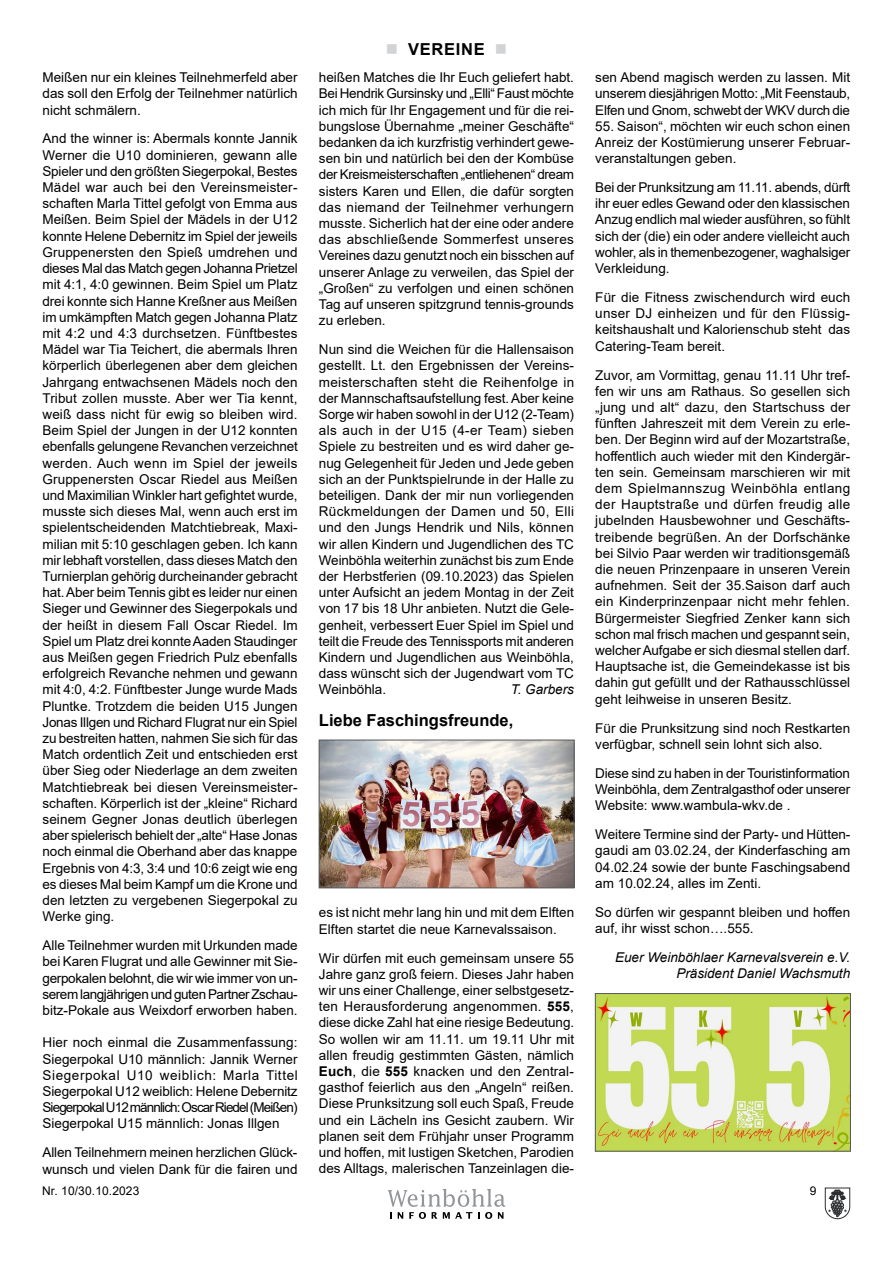
<style>
.page{position:relative;width:893px;height:1263px;background:#fff}
.page>*{position:absolute;margin:0;border:0;box-sizing:border-box;transform-origin:0 0}
.t1{font:700 16.5px "Arial";letter-spacing:.045em;color:#000}
.t2{font:700 16.5px "Arial";color:#000}
.t3{font:13.5px/16.2px "Arial";color:#000;text-align:justify}
.t4{font:italic 13.5px/16.2px "Arial";color:#000;text-align:right}
.t5{font:12px "Arial";letter-spacing:.01em;color:#000}
.s1{color:#d1d3d4}
.s2{font-weight:700}
</style>
<div class="page">
<svg style="left:824px;top:1187px;width:26px;height:32px"></svg>
<svg style="left:388px;top:1189px;width:117px;height:30px"></svg>
<img style="left:321px;top:742px;width:251px;height:144px">
<div style="left:319px;top:740px;width:255px;height:148px;border:1px solid #58595b"></div>
<img style="left:597px;top:995px;width:252px;height:154px">
<div style="left:595px;top:993px;width:256px;height:158px;border:1px solid #58595b"></div>
<p class="t3" style="left:43px;top:69px;width:257px">Meißen nur ein kleines Teilnehmerfeld aber das soll den Erfolg der Teilnehmer natürlich nicht schmälern.</p>
<p class="t3" style="left:43px;top:131px;width:257px">And the winner is: Abermals konnte Jannik Werner die U10 dominieren, gewann alle Spieler und den größten Siegerpokal, Bestes Mädel war auch bei den Vereinsmeister&shy;schaften Marla Tittel gefolgt von Emma aus Meißen. Beim Spiel der Mädels in der U12 konnte Helene Debernitz im Spiel der jeweils Gruppenersten den Spieß umdrehen und dieses Mal das Match gegen Johanna Prietzel mit 4:1, 4:0 gewinnen. Beim Spiel um Platz drei konnte sich Hanne Kreßner aus Meißen im umkämpften Match gegen Johanna Platz mit 4:2 und 4:3 durchsetzen. Fünftbestes Mädel war Tia Teichert, die abermals Ihren körperlich überlegenen aber dem gleichen Jahrgang entwachsenen Mädels noch den Tribut zollen musste. Aber wer Tia kennt, weiß dass nicht für ewig so bleiben wird.<br>Beim Spiel der Jungen in der U12 konnten ebenfalls gelungene Revanchen verzeichnet werden. Auch wenn im Spiel der jeweils Gruppenersten Oscar Riedel aus Meißen und Maximilian Winkler hart gefightet wurde, musste sich dieses Mal, wenn auch erst im spielentscheidenden Matchtiebreak, Maxi&shy;milian mit 5:10 geschlagen geben. Ich kann mir lebhaft vorstellen, dass dieses Match den Turnierplan gehörig durcheinander gebracht hat. Aber beim Tennis gibt es leider nur einen Sieger und Gewinner des Siegerpokals und der heißt in diesem Fall Oscar Riedel. Im Spiel um Platz drei konnte Aaden Staudinger aus Meißen gegen Friedrich Pulz ebenfalls erfolgreich Revanche nehmen und gewann mit 4:0, 4:2. Fünftbester Junge wurde Mads Pluntke. Trotzdem die beiden U15 Jungen Jonas Illgen und Richard Flugrat nur ein Spiel zu bestreiten hatten, nahmen Sie sich für das Match ordentlich Zeit und entschieden erst über Sieg oder Niederlage an dem zweiten Matchtiebreak bei diesen Vereinsmeister&shy;schaften. Körperlich ist der „kleine“ Richard seinem Gegner Jonas deutlich überlegen aber spielerisch behielt der „alte“ Hase Jonas noch einmal die Oberhand aber das knappe Ergebnis von 4:3, 3:4 und 10:6 zeigt wie eng es dieses Mal beim Kampf um die Krone und den letzten zu vergebenen Siegerpokal zu Werke ging.</p>
<p class="t3" style="left:43px;top:937px;width:257px">Alle Teilnehmer wurden mit Urkunden made bei Karen Flugrat und alle Gewinner mit Sie&shy;gerpokalen belohnt, die wir wie immer von un&shy;serem langjährigen und guten Partner Zschau&shy;bitz-Pokale aus Weixdorf erworben haben.</p>
<p class="t3" style="left:43px;top:1034px;width:257px">Hier noch einmal die Zusammenfassung:<br>Siegerpokal U10 männlich: Jannik Werner Siegerpokal U10 weiblich: Marla Tittel Siegerpokal U12 weiblich: Helene Debernitz Siegerpokal U12 männlich: Oscar Riedel (Meißen)<br>Siegerpokal U15 männlich: Jonas Illgen</p>
<p class="t3" style="left:43px;top:1144px;width:257px">Allen Teilnehmern meinen herzlichen Glück&shy;wunsch und vielen Dank für die fairen und</p>
<p class="t1" style="left:336px;top:38px;width:221px"><span class="s1">■</span> JAHRES ÜCKBLICK <span class="s1">■</span></p>
<p class="t1" style="left:408px;top:37px;width:112px">VEREIN E <span class="s1">■■</span></p>
<p class="t1" style="left:374px;top:38px;width:128px"><span class="s1">■■</span>AKTU LLES</p>
<p class="t3" style="left:319px;top:69px;width:257px">heißen Matches die Ihr Euch geliefert habt.<br>Bei Hendrik Gursinsky und „Elli“ Faust möchte ich mich für Ihr Engagement und für die rei&shy;bungslose Übernahme „meiner Geschäfte“ bedanken da ich kurzfristig verhindert gewe&shy;sen bin und natürlich bei den der Kombüse der Kreismeisterschaften „entliehenen“ dream sisters Karen und Ellen, die dafür sorgten das niemand der Teilnehmer verhungern musste. Sicherlich hat der eine oder andere das abschließende Sommerfest unseres Vereines dazu genutzt noch ein bisschen auf unserer Anlage zu verweilen, das Spiel der „Großen“ zu verfolgen und einen schönen Tag auf unseren spitzgrund tennis-grounds zu erleben.</p>
<p class="t3" style="left:319px;top:341px;width:257px">Nun sind die Weichen für die Hallensaison gestellt. Lt. den Ergebnissen der Vereins&shy;meisterschaften steht die Reihenfolge in der Mannschaftsaufstellung fest. Aber keine Sorge wir haben sowohl in der U12 (2-Team) als auch in der U15 (4-er Team) sieben Spiele zu bestreiten und es wird daher ge&shy;nug Gelegenheit für Jeden und Jede geben sich an der Punktspielrunde in der Halle zu beteiligen. Dank der mir nun vorliegenden Rückmeldungen der Damen und 50, Elli und den Jungs Hendrik und Nils, können wir allen Kindern und Jugendlichen des TC Weinböhla weiterhin zunächst bis zum Ende der Herbstferien (09.10.2023) das Spielen unter Aufsicht an jedem Montag in der Zeit von 17 bis 18 Uhr anbieten. Nutzt die Gele&shy;genheit, verbessert Euer Spiel im Spiel und teilt die Freude des Tennissports mit anderen Kindern und Jugendlichen aus Weinböhla, dass wünscht sich der Jugendwart vom TC Weinböhla.</p>
<p class="t4" style="left:511px;top:682px;width:65px">T. Garbers</p>
<p class="t2" style="left:319px;top:709px;width:196px">LIEBE FASCHINGSFREUNDE,</p>
<p class="t3" style="left:319px;top:904px;width:257px">es ist nicht mehr lang hin und mit dem Elften<br>Elften startet die neue Karnevalssaison.</p>
<p class="t3" style="left:319px;top:950px;width:257px">Wir dürfen mit euch gemeinsam unsere 55<br>Jahre ganz groß feiern. Dieses Jahr haben wir uns einer Challenge, einer selbstgesetz&shy;ten Herausforderung angenommen. <span class="s2">555</span>, diese dicke Zahl hat eine riesige Bedeutung.<br>So wollen wir am 11.11. um 19.11 Uhr mit allen freudig gestimmten Gästen, nämlich <span class="s2">EUCH</span>, die <span class="s2">555</span> knacken und den Zentral&shy;gasthof feierlich aus den „Angeln“ reißen.<br>Diese Prunksitzung soll euch Spaß, Freude und ein Lächeln ins Gesicht zaubern. Wir planen seit dem Frühjahr unser Programm und hoffen, mit lustigen Sketchen, Parodien des Alltags, malerischen Tanzeinlagen die-</p>
<p class="t3" style="left:595px;top:69px;width:256px">sen Abend magisch werden zu lassen. Mit unserem diesjährigen Motto: „Mit Feenstaub, Elfen und Gnom, schwebt der WKV durch die</p>
<p class="t3" style="left:595px;top:118px;width:256px">55. Saison“, möchten wir euch schon einen Anreiz der Kostümierung unserer Februar&shy;veranstaltungen geben.</p>
<p class="t3" style="left:595px;top:179px;width:257px">Bei der Prunksitzung am 11.11. abends, dürft ihr euer edles Gewand oder den klassischen Anzug endlich mal wieder ausführen, so fühlt sich der (die) ein oder andere vielleicht auch wohler, als in themenbezogener, waghalsiger Verkleidung.</p>
<p class="t3" style="left:595px;top:289px;width:256px">Für die Fitness zwischendurch wird euch unser DJ einheizen und für den Flüssig&shy;keitshaushalt und Kalorienschub steht das Catering-Team bereit.</p>
<p class="t3" style="left:595px;top:367px;width:257px">Zuvor, am Vormittag, genau 11.11 Uhr tref&shy;fen wir uns am Rathaus. So gesellen sich „jung und alt“ dazu, den Startschuss der fünften Jahreszeit mit dem Verein zu erle&shy;ben. Der Beginn wird auf der Mozartstraße, hoffentlich auch wieder mit den Kindergär&shy;ten sein. Gemeinsam marschieren wir mit dem Spielmannszug Weinböhla entlang der Hauptstraße und dürfen freudig alle jubelnden Hausbewohner und Geschäfts&shy;treibende begrüßen. An der Dorfschänke bei Silvio Paar werden wir traditionsgemäß die neuen Prinzenpaare in unseren Verein aufnehmen. Seit der 35.Saison darf auch ein Kinderprinzenpaar nicht mehr fehlen.<br>Bürgermeister Siegfried Zenker kann sich schon mal frisch machen und gespannt sein, welcher Aufgabe er sich diesmal stellen darf.<br>Hauptsache ist, die Gemeindekasse ist bis dahin gut gefüllt und der Rathausschlüssel geht leihweise in unseren Besitz.</p>
<p class="t3" style="left:595px;top:720px;width:256px">Für die Prunksitzung sind noch Restkarten verfügbar, schnell sein lohnt sich also.</p>
<p class="t3" style="left:595px;top:765px;width:256px">Diese sind zu haben in der Touristinformation Weinböhla, dem Zentralgasthof oder unserer Website: www.wambula-wkv.de .</p>
<p class="t3" style="left:595px;top:826px;width:257px">Weitere Termine sind der Party- und Hütten&shy;gaudi am 03.02.24, der Kinderfasching am 04.02.24 sowie der bunte Faschingsabend am 10.02.24, alles im Zenti.</p>
<p class="t3" style="left:595px;top:904px;width:256px">So dürfen wir gespannt bleiben und hoffen auf, ihr wisst schon….555.</p>
<p class="t4" style="left:615px;top:949px;width:237px">Euer Weinböhlaer Karnevalsverein e.V.<br>Präsident Daniel Wachsmuth</p>
<p class="t5" style="left:42px;top:1183px;width:99px">Nr. 10/30.10.2023</p>
<p class="t5" style="left:810px;top:1183px;width:8px">9</p>
</div>
